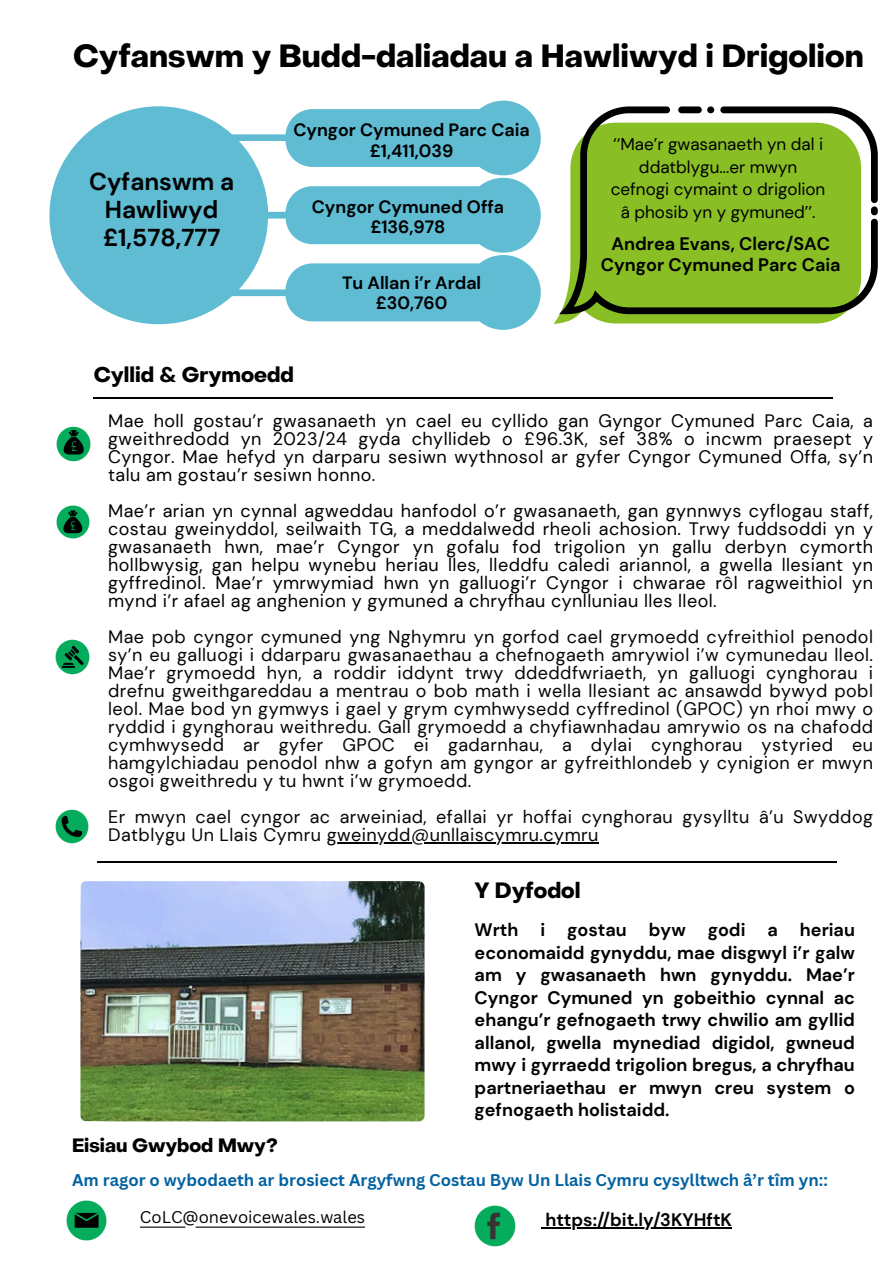
<style>
.page{position:relative;width:894px;height:1264px;background:#fff}
.page>*{position:absolute;margin:0;border:0;box-sizing:border-box;transform-origin:0 0}
.t1{font:700 31.5px "Object Sans";color:#000}
.t2{font:700 24.45px/28.2px "DM Sans";color:#000;text-align:center}
.t3{font:700 21.75px "Object Sans";color:#000}
.t4{font:700 21px "Object Sans";color:#000}
.t5{font:700 18.9px "Object Sans";color:#000}
.t6{font:18px/18px "DM Sans";letter-spacing:.025em;color:#040606;text-align:justify}
.t7{font:18px/18px "DM Sans";letter-spacing:.025em;color:#000;text-align:justify}
.t8{font:700 18px/22.5px "DM Sans";color:#000;text-align:justify}
.t9{font:700 17.7px/20.2px "DM Sans";color:#000;text-align:center}
.t10{font:17.1px/22.5px "DM Sans";color:#000;text-align:center}
.t11{font:700 16.5px "Canva Sans";color:#0462a1}
.t12{font:16.5px "Canva Sans";color:#000}
</style>
<div class="page">
<img style="left:66px;top:1200px;width:41px;height:41px">
<img style="left:474px;top:1205px;width:42px;height:42px">
<img style="left:80px;top:881px;width:344px;height:240px">
<svg style="left:140px;top:1226px;width:225px;height:1px"></svg>
<img style="left:55px;top:809px;width:34px;height:35px">
<img style="left:56px;top:505px;width:34px;height:34px">
<img style="left:56px;top:426px;width:35px;height:36px">
<img style="left:55px;top:639px;width:35px;height:36px">
<svg style="left:94px;top:397px;width:738px;height:1px"></svg>
<hr style="left:326px;top:842px;width:272px;height:1px;background:#040606">
<svg style="left:49px;top:101px;width:491px;height:229px;fill:#5fbcd3"></svg>
<svg style="left:554px;top:314px;width:290px;height:9px;background:#95c33e"></svg>
<svg style="left:559px;top:107px;width:318px;height:207px;background:#8bb63c"></svg>
<div style="left:678px;top:107px;width:23px;height:6px;background:#000;border-radius:3px"></div>
<div style="left:707px;top:107px;width:7px;height:6px;background:#000;border-radius:3px"></div>
<div style="left:870px;top:206px;width:7px;height:9px;background:#000;border-radius:3px"></div>
<svg style="left:98px;top:861px;width:738px;height:1px"></svg>
<hr style="left:545px;top:1227px;width:187px;height:1px;background:#000">
<p class="t1" style="left:73px;top:44px;width:792px">Cyfanswm y Budd-daliadau a Hawliwyd i Drigolion</p>
<p class="t2" style="left:89px;top:167px;width:147px">Cyfanswm a<br>Hawliwyd £1,578,777</p>
<p class="t9" style="left:293px;top:120px;width:238px">Cyngor Cymuned Parc Caia £1,411,039</p>
<p class="t9" style="left:312px;top:196px;width:194px">Cyngor Cymuned Offa £136,978</p>
<p class="t9" style="left:342px;top:272px;width:141px">Tu Allan i’r Ardal £30,760</p>
<h3 class="t4" style="left:94px;top:366px;width:202px">Cyllid &amp; Grymoedd</h3>
<p class="t10" style="left:610px;top:133px;width:216px">‘‘Mae’r gwasanaeth yn dal i ddatblygu...er mwyn cefnogi cymaint o drigolion â phosib yn y gymuned’’.</p>
<p class="t8" style="left:600px;top:234px;width:241px;line-height:20.2px;text-align:center">Andrea Evans, Clerc/SAC<br>Cyngor Cymuned Parc Caia</p>
<h4 class="t7" style="left:108px;top:411px;width:766px">Mae holl gostau’r gwasanaeth yn cael eu cyllido gan Gyngor Cymuned Parc Caia, a gweithredodd yn 2023/24 gyda chyllideb o £96.3K, sef 38% o incwm praesept y Cyngor. Mae hefyd yn darparu sesiwn wythnosol ar gyfer Cyngor Cymuned Offa, sy’n talu am gostau’r sesiwn honno.</h4>
<h4 class="t7" style="left:108px;top:501px;width:766px">Mae’r arian yn cynnal agweddau hanfodol o’r gwasanaeth, gan gynnwys cyflogau staff, costau gweinyddol, seilwaith TG, a meddalwedd rheoli achosion. Trwy fuddsoddi yn y gwasanaeth hwn, mae’r Cyngor yn gofalu fod trigolion yn gallu derbyn cymorth hollbwysig, gan helpu wynebu heriau lles, lleddfu caledi ariannol, a gwella llesiant yn gyffredinol. Mae’r ymrwymiad hwn yn galluogi’r Cyngor i chwarae rôl ragweithiol yn mynd i’r afael ag anghenion y gymuned a chryfhau cynlluniau lles lleol.</h4>
<p class="t6" style="left:108px;top:627px;width:766px">Mae pob cyngor cymuned yng Nghymru yn gorfod cael grymoedd cyfreithiol penodol sy’n eu galluogi i ddarparu gwasanaethau a chefnogaeth amrywiol i’w cymunedau lleol.<br>Mae’r grymoedd hyn, a roddir iddynt trwy ddeddfwriaeth, yn galluogi cynghorau i drefnu gweithgareddau a mentrau o bob math i wella llesiant ac ansawdd bywyd pobl leol. Mae bod yn gymwys i gael y grym cymhwysedd cyffredinol (GPOC) yn rhoi mwy o ryddid i gynghorau weithredu. Gall grymoedd a chyfiawnhadau amrywio os na chafodd cymhwysedd ar gyfer GPOC ei gadarnhau, a dylai cynghorau ystyried eu hamgylchiadau penodol nhw a gofyn am gyngor ar gyfreithlondeb y cynigion er mwyn osgoi gweithredu y tu hwnt i’w grymoedd.</p>
<p class="t6" style="left:108px;top:808px;width:766px">Er mwyn cael cyngor ac arweiniad, efallai yr hoffai cynghorau gysylltu â’u Swyddog<br>Datblygu Un Llais Cymru gweinydd@unllaiscymru.cymru</p>
<p class="t3" style="left:474px;top:882px;width:107px">Y Dyfodol</p>
<p class="t8" style="left:474px;top:918px;width:382px">Wrth i gostau byw godi a heriau economaidd gynyddu, mae disgwyl i’r galw am y gwasanaeth hwn gynyddu. Mae’r Cyngor Cymuned yn gobeithio cynnal ac ehangu’r gefnogaeth trwy chwilio am gyllid allanol, gwella mynediad digidol, gwneud mwy i gyrraedd trigolion bregus, a chryfhau partneriaethau er mwyn creu system o gefnogaeth holistaidd.</p>
<h2 class="t5" style="left:72px;top:1137px;width:207px">Eisiau Gwybod Mwy?</h2>
<h2 class="t11" style="left:72px;top:1167px;width:757px">Am ragor o wybodaeth ar brosiect Argyfwng Costau Byw Un Llais Cymru cysylltwch â’r tîm yn::</h2>
<h4 class="t12" style="left:140px;top:1205px;width:226px">CoLC@onevoicewales.wales</h4>
<h3 class="t8" style="left:545px;top:1208px;width:188px">https://bit.ly/3KYHftK</h3>
</div>
